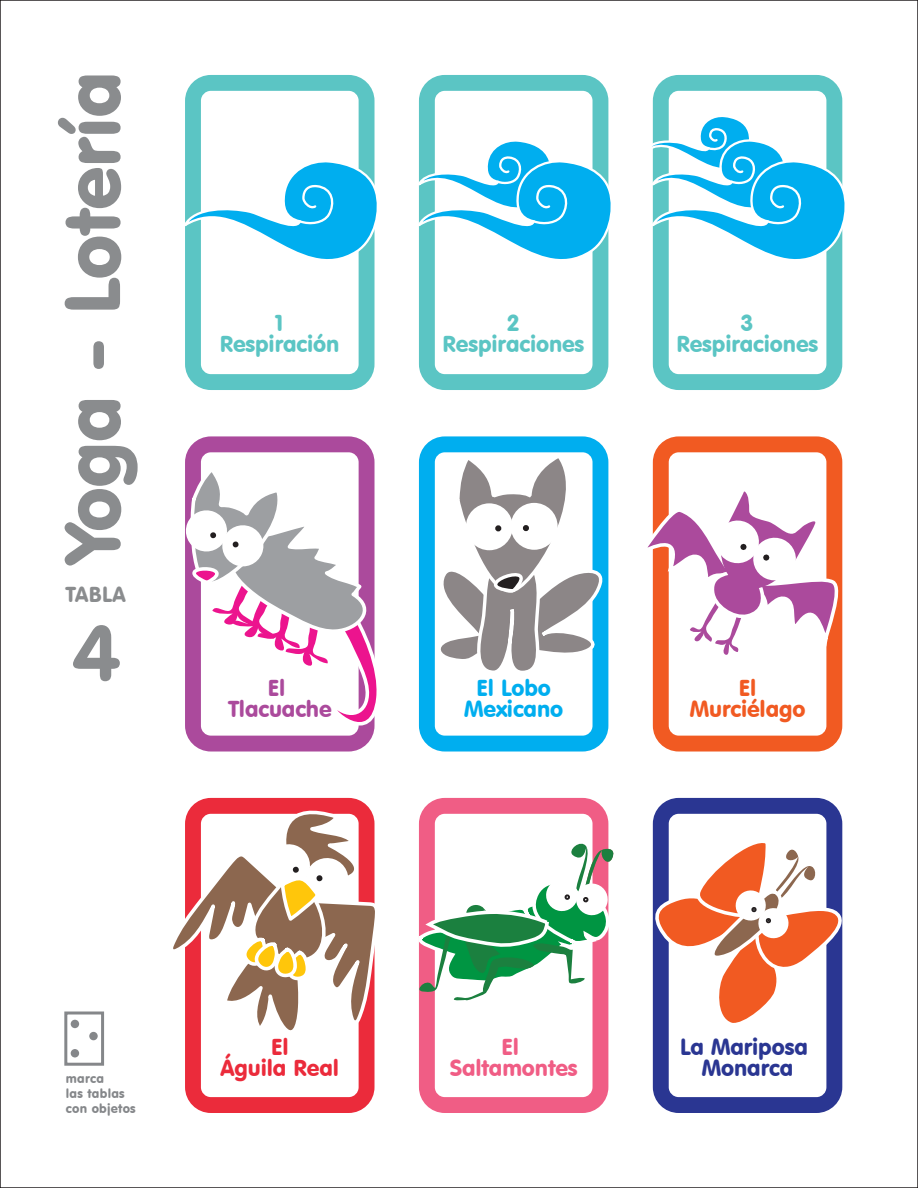
<style>
.page{position:relative;width:918px;height:1188px;background:#fff}
.page>*{position:absolute;margin:0;border:0;box-sizing:border-box;transform-origin:0 0}
.t1{font:76.95px "VAG Rounded BT";letter-spacing:-.005em;color:#8a8c8e}
.t2{font:22.5px/21px "VAG Rounded BT";letter-spacing:-.005em;color:#5bc5c4;text-align:center}
.t3{font:22.5px/21px "VAG Rounded BT";letter-spacing:-.005em;color:#2a3692;text-align:center}
.t4{font:22.5px/21px "VAG Rounded BT";letter-spacing:-.005em;color:#00aeef;text-align:center}
.t5{font:22.5px/21px "VAG Rounded BT";letter-spacing:-.005em;color:#f05d85;text-align:center}
.t6{font:22.5px/21px "VAG Rounded BT";letter-spacing:-.005em;color:#f15a22;text-align:center}
.t7{font:22.5px/21px "VAG Rounded BT";letter-spacing:-.005em;color:#eb2b3b;text-align:center}
.t8{font:22.5px/21px "VAG Rounded BT";letter-spacing:-.005em;color:#ab4a9c;text-align:center}
.t9{font:21.15px "VAG Rounded BT";letter-spacing:.02em;color:#8a8c8e}
.t10{font:12.6px/15px "VAG Rounded BT";letter-spacing:.02em;color:#85878a}
</style>
<div class="page">
<svg style="left:653px;top:75px;width:189px;height:315px"></svg>
<svg style="left:652px;top:115px;width:193px;height:178px"></svg>
<svg style="left:185px;top:436px;width:190px;height:316px;fill:#ab4a9c"></svg>
<svg style="left:185px;top:464px;width:192px;height:285px"></svg>
<div style="left:232px;top:541px;width:7px;height:7px;border:4px solid #231f20;border-radius:50%"></div>
<svg style="left:419px;top:436px;width:189px;height:316px"></svg>
<svg style="left:418px;top:436px;width:131px;height:239px;background:#17b5f0"></svg>
<svg style="left:429px;top:452px;width:180px;height:254px"></svg>
<svg style="left:653px;top:436px;width:189px;height:316px"></svg>
<svg style="left:647px;top:491px;width:196px;height:169px"></svg>
<div style="left:740px;top:544px;width:7px;height:6px;border:4px solid #231f20"></div>
<svg style="left:185px;top:798px;width:190px;height:315px"></svg>
<svg style="left:173px;top:801px;width:202px;height:254px"></svg>
<svg style="left:419px;top:798px;width:189px;height:315px"></svg>
<svg style="left:419px;top:838px;width:195px;height:169px"></svg>
<svg style="left:653px;top:798px;width:189px;height:315px"></svg>
<svg style="left:652px;top:835px;width:191px;height:193px"></svg>
<svg style="left:185px;top:75px;width:190px;height:315px"></svg>
<svg style="left:185px;top:160px;width:192px;height:133px"></svg>
<svg style="left:419px;top:75px;width:189px;height:315px"></svg>
<svg style="left:419px;top:139px;width:192px;height:154px"></svg>
<div style="left:64px;top:1012px;width:40px;height:54px;border:3px solid #85878a"></div>
<div style="left:71px;top:1020px;width:8px;height:8px;background:#85878a;border-radius:50%"></div>
<div style="left:89px;top:1032px;width:9px;height:8px;background:#85878a;border-radius:50%"></div>
<div style="left:71px;top:1049px;width:8px;height:8px;background:#85878a;border-radius:50%"></div>
<h1 class="t1" style="left:44px;top:564px;width:494px;rotate:-90deg">Yoga - Lotería</h1>
<p class="t9" style="left:66px;top:581px;width:61px">TABLA</p>
<h1 class="t1" style="left:73px;top:604px;width:49px">4</h1>
<p class="t2" style="left:220px;top:312px;width:121px">1<br>Respiración</p>
<p class="t2" style="left:443px;top:312px;width:143px">2<br>Respiraciones</p>
<p class="t2" style="left:676px;top:312px;width:143px">3<br>Respiraciones</p>
<p class="t8" style="left:228px;top:677px;width:105px">El<br>Tlacuache</p>
<p class="t4" style="left:464px;top:677px;width:101px">El Lobo<br>Mexicano</p>
<p class="t6" style="left:690px;top:677px;width:117px">El<br>Murciélago</p>
<p class="t10" style="left:66px;top:1070px;width:71px">marca<br>las tablas con objetos</p>
<p class="t7" style="left:221px;top:1036px;width:120px">El<br>Águila Real</p>
<p class="t5" style="left:450px;top:1036px;width:129px">El<br>Saltamontes</p>
<p class="t3" style="left:680px;top:1036px;width:129px">La Mariposa<br>Monarca</p>
</div>
